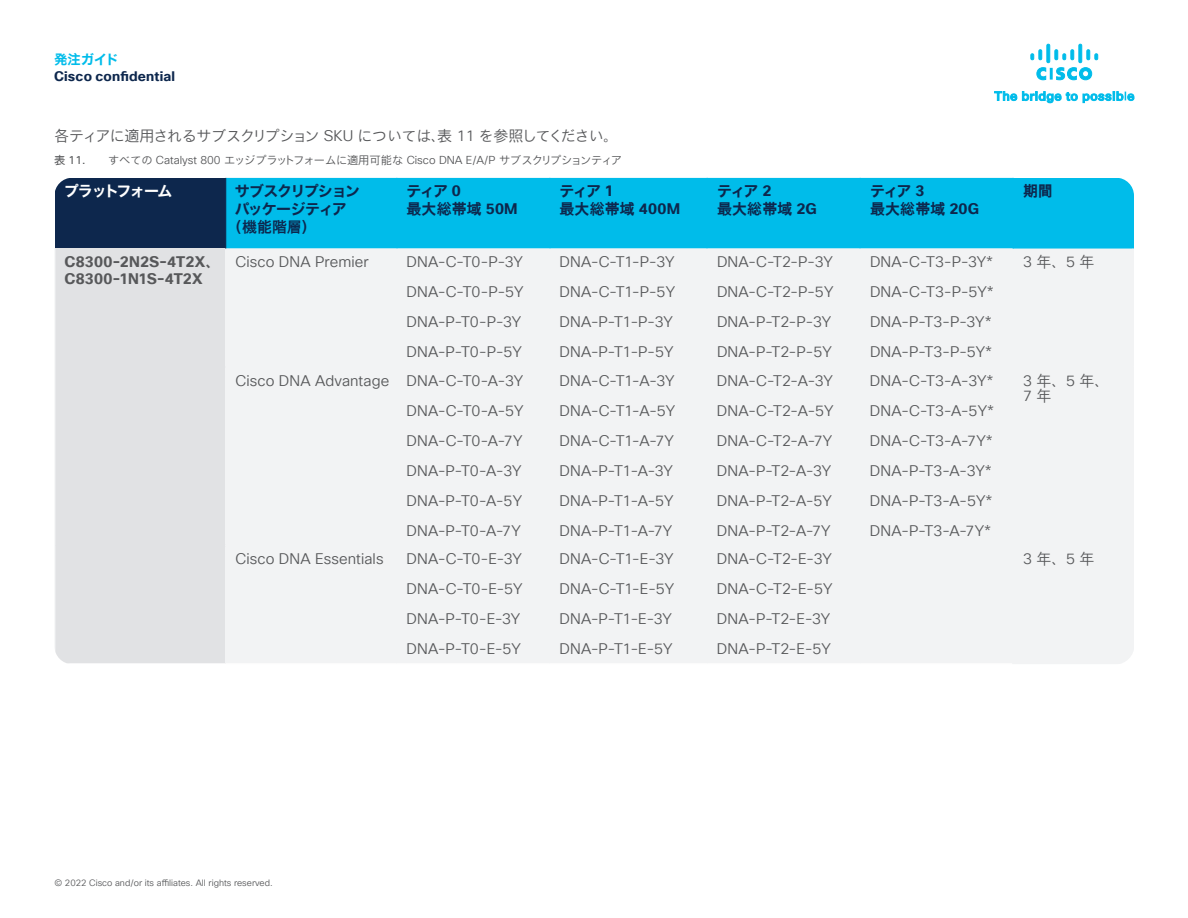
<style>
.page{position:relative;width:1188px;height:918px;background:#fff}
.page>*{position:absolute;margin:0;border:0;box-sizing:border-box;transform-origin:0 0}
.t1{font:15px/30px "Cisco Sans TT Light";letter-spacing:.005em;color:#57585a}
.P_-_Paragraph_Style1{font:15px/15px "Cisco Sans JPN Light";letter-spacing:-.045em;color:#57585a}
.t2{font:15px/18px "Cisco Sans JPN Bold";letter-spacing:.005em;color:#0d274d}
.t3{font:700 15px/17.1px "Cisco Sans TT";letter-spacing:.01em;color:#57585a}
.t4{font:15px "Cisco Sans JPN Bold";letter-spacing:-.09em;color:#0d274d}
.t5{font:15px "Cisco Sans JPN Bold";letter-spacing:-.1em;color:#fff}
.t6{font:15px "Cisco Sans JPN Bold";letter-spacing:-.07em;color:#0d274d}
.t7{font:15px "Cisco Sans JPN Bold";letter-spacing:-.03em;color:#0d274d}
.t8{font:700 13.5px "Cisco Sans TT";letter-spacing:.015em;color:#0d274d}
.t9{font:13.5px "Cisco Sans JPN Bold";letter-spacing:-.03em;color:#00bcea}
.P_-_Paragraph_Style1-2{font:11.25px "Cisco Sans JPN Light";letter-spacing:-.03em;color:#57585a}
.P_-_Paragraph_Style1-3{font:11.25px "Cisco Sans TT";color:#57585a}
.P_-_Paragraph_Style1-4{font:9px "Cisco Sans TT Light";color:#57585a}
.s1{font-family:"Cisco Sans TT Light"}
.s2{font-family:"Cisco Sans JPN"}
.s3{font-family:"Cisco Sans TT";font-weight:700}
.s4{font-family:"Cisco Sans JPN Bold";font-weight:400}
</style>
<div class="page">
<div style="left:55px;top:178px;width:171px;height:71px;background:#0d274d"></div>
<div style="left:226px;top:178px;width:786px;height:71px;background:#00bcea"></div>
<div style="left:1013px;top:178px;width:120px;height:71px;background:#00bcea"></div>
<div style="left:55px;top:249px;width:171px;height:415px;background:#e1e2e4"></div>
<div style="left:226px;top:249px;width:907px;height:414px;background:#f2f3f4"></div>
<div style="left:1013px;top:546px;width:120px;height:118px;background:#f2f3f4"></div>
<hr style="left:396px;top:178px;width:2px;height:71px;background:#00bcea">
<hr style="left:549px;top:178px;width:1px;height:71px;background:#00bcea">
<hr style="left:706px;top:178px;width:2px;height:71px;background:#00bcea">
<hr style="left:860px;top:178px;width:1px;height:71px;background:#00bcea">
<hr style="left:54px;top:249px;width:2px;height:118px;background:#f2f3f4">
<hr style="left:225px;top:249px;width:1px;height:117px;background:#f2f3f4">
<hr style="left:396px;top:249px;width:2px;height:117px;background:#f2f3f4">
<hr style="left:549px;top:249px;width:1px;height:117px;background:#f2f3f4">
<hr style="left:706px;top:249px;width:2px;height:117px;background:#f2f3f4">
<hr style="left:860px;top:249px;width:1px;height:117px;background:#f2f3f4">
<hr style="left:1012px;top:249px;width:2px;height:117px;background:#f2f3f4">
<hr style="left:1133px;top:249px;width:1px;height:117px;background:#f2f3f4">
<hr style="left:54px;top:367px;width:2px;height:179px;background:#f2f3f4">
<hr style="left:225px;top:366px;width:172px;height:2px;background:#f2f3f4">
<hr style="left:225px;top:368px;width:1px;height:177px;background:#f2f3f4">
<hr style="left:397px;top:366px;width:153px;height:2px;background:#f2f3f4">
<hr style="left:396px;top:368px;width:2px;height:177px;background:#f2f3f4">
<hr style="left:550px;top:366px;width:157px;height:2px;background:#f2f3f4">
<hr style="left:549px;top:368px;width:1px;height:177px;background:#f2f3f4">
<hr style="left:707px;top:366px;width:153px;height:2px;background:#f2f3f4">
<hr style="left:706px;top:368px;width:2px;height:177px;background:#f2f3f4">
<hr style="left:860px;top:366px;width:153px;height:2px;background:#f2f3f4">
<hr style="left:860px;top:368px;width:1px;height:177px;background:#f2f3f4">
<hr style="left:1013px;top:366px;width:121px;height:2px;background:#f2f3f4">
<hr style="left:1012px;top:368px;width:2px;height:177px;background:#f2f3f4">
<hr style="left:1133px;top:368px;width:1px;height:177px;background:#f2f3f4">
<hr style="left:54px;top:546px;width:2px;height:117px;background:#f2f3f4">
<hr style="left:225px;top:545px;width:172px;height:1px;background:#f2f3f4">
<hr style="left:225px;top:546px;width:1px;height:117px;background:#f2f3f4">
<hr style="left:397px;top:545px;width:153px;height:1px;background:#f2f3f4">
<hr style="left:396px;top:546px;width:2px;height:117px;background:#f2f3f4">
<hr style="left:550px;top:545px;width:157px;height:1px;background:#f2f3f4">
<hr style="left:549px;top:546px;width:1px;height:117px;background:#f2f3f4">
<hr style="left:707px;top:545px;width:153px;height:1px;background:#f2f3f4">
<hr style="left:706px;top:546px;width:2px;height:117px;background:#f2f3f4">
<hr style="left:860px;top:545px;width:153px;height:1px;background:#f2f3f4">
<hr style="left:860px;top:546px;width:1px;height:117px;background:#f2f3f4">
<hr style="left:54px;top:663px;width:172px;height:1px;background:#fff">
<hr style="left:1012px;top:178px;width:2px;height:71px;background:#00bcea">
<hr style="left:1012px;top:546px;width:2px;height:117px;background:#f2f3f4">
<hr style="left:1013px;top:545px;width:121px;height:1px;background:#f2f3f4">
<hr style="left:1133px;top:546px;width:1px;height:117px;background:#f2f3f4">
<hr style="left:1012px;top:663px;width:122px;height:1px;background:#f2f3f4">
<svg style="left:995px;top:92px;width:82px;height:11px"></svg>
<svg style="left:1083px;top:92px;width:51px;height:11px"></svg>
<svg style="left:1031px;top:44px;width:67px;height:36px"></svg>
<p class="t9" style="left:54px;top:51px;width:66px">発注ガイド</p>
<p class="t8" style="left:54px;top:67px;width:123px">Cisco confidential</p>
<p class="P_-_Paragraph_Style1" style="left:54px;top:130px;width:566px">各ティアに適用されるサブスクリプション <span class="s1">SKU</span> については、表 <span class="s1">11</span> を参照してください。</p>
<p class="P_-_Paragraph_Style1-3" style="left:54px;top:152px;width:33px"><span class="s2">表</span> 11.</p>
<p class="P_-_Paragraph_Style1-2" style="left:108px;top:153px;width:516px">すべての <span class="s1">Catalyst 800</span> エッジプラットフォームに適用可能な <span class="s1">Cisco DNA E/A/P</span> サブスクリプションティア</p>
<p class="t5" style="left:64px;top:181px;width:110px">プラットフォーム</p>
<p class="t4" style="left:235px;top:181px;width:127px">サブスクリプション</p>
<p class="t6" style="left:235px;top:199px;width:114px">パッケージティア</p>
<p class="t7" style="left:227px;top:217px;width:90px">（機能階層）</p>
<p class="t2" style="left:406px;top:183px;width:113px">ティア <span class="s3">0<br></span>最大総帯域 <span class="s3">50M</span></p>
<p class="t2" style="left:560px;top:183px;width:122px">ティア <span class="s3">1<br></span>最大総帯域 <span class="s3">400M</span></p>
<p class="t2" style="left:717px;top:183px;width:101px">ティア <span class="s3">2<br></span>最大総帯域 <span class="s3">2G</span></p>
<p class="t2" style="left:870px;top:183px;width:110px">ティア <span class="s3">3<br></span>最大総帯域 <span class="s3">20G</span></p>
<p class="t7" style="left:1023px;top:181px;width:31px">期間</p>
<p class="t3" style="left:64px;top:254px;width:157px">C8300-2N2S-4T2X<span class="s4">、<br></span>C8300-1N1S-4T2X</p>
<p class="t1" style="left:235px;top:248px;width:135px">Cisco DNA Premier</p>
<p class="t1" style="left:406px;top:248px;width:119px">DNA-C-T0-P-3Y<br>DNA-C-T0-P-5Y<br>DNA-P-T0-P-3Y<br>DNA-P-T0-P-5Y</p>
<p class="t1" style="left:560px;top:248px;width:117px">DNA-C-T1-P-3Y<br>DNA-C-T1-P-5Y<br>DNA-P-T1-P-3Y<br>DNA-P-T1-P-5Y</p>
<p class="t1" style="left:717px;top:248px;width:118px">DNA-C-T2-P-3Y<br>DNA-C-T2-P-5Y<br>DNA-P-T2-P-3Y<br>DNA-P-T2-P-5Y</p>
<p class="t1" style="left:870px;top:248px;width:125px">DNA-C-T3-P-3Y*<br>DNA-C-T3-P-5Y*<br>DNA-P-T3-P-3Y*<br>DNA-P-T3-P-5Y*</p>
<p class="P_-_Paragraph_Style1" style="left:1023px;top:256px;width:73px"><span class="s1">3</span> 年、<span class="s1">5</span> 年</p>
<p class="t1" style="left:406px;top:366px;width:119px;text-indent:-171px">Cisco DNA Advantage DNA-C-T0-A-3Y<br>DNA-C-T0-A-5Y<br>DNA-C-T0-A-7Y<br>DNA-P-T0-A-3Y<br>DNA-P-T0-A-5Y<br>DNA-P-T0-A-7Y</p>
<p class="t1" style="left:559px;top:366px;width:117px">DNA-C-T1-A-3Y<br>DNA-C-T1-A-5Y<br>DNA-C-T1-A-7Y<br>DNA-P-T1-A-3Y<br>DNA-P-T1-A-5Y<br>DNA-P-T1-A-7Y</p>
<p class="t1" style="left:717px;top:366px;width:118px">DNA-C-T2-A-3Y<br>DNA-C-T2-A-5Y<br>DNA-C-T2-A-7Y<br>DNA-P-T2-A-3Y<br>DNA-P-T2-A-5Y<br>DNA-P-T2-A-7Y</p>
<p class="t1" style="left:870px;top:366px;width:126px">DNA-C-T3-A-3Y*<br>DNA-C-T3-A-5Y*<br>DNA-C-T3-A-7Y*<br>DNA-P-T3-A-3Y*<br>DNA-P-T3-A-5Y*<br>DNA-P-T3-A-7Y*</p>
<p class="P_-_Paragraph_Style1" style="left:1023px;top:374px;width:88px"><span class="s1">3</span> 年、<span class="s1">5</span> 年、<br><span class="s1">7</span> 年</p>
<p class="t1" style="left:235px;top:545px;width:150px">Cisco DNA Essentials</p>
<p class="t1" style="left:406px;top:545px;width:118px">DNA-C-T0-E-3Y<br>DNA-C-T0-E-5Y<br>DNA-P-T0-E-3Y<br>DNA-P-T0-E-5Y</p>
<p class="t1" style="left:559px;top:545px;width:116px">DNA-C-T1-E-3Y<br>DNA-C-T1-E-5Y<br>DNA-P-T1-E-3Y<br>DNA-P-T1-E-5Y</p>
<p class="t1" style="left:717px;top:545px;width:117px">DNA-C-T2-E-3Y<br>DNA-C-T2-E-5Y<br>DNA-P-T2-E-3Y<br>DNA-P-T2-E-5Y</p>
<p class="P_-_Paragraph_Style1" style="left:1023px;top:553px;width:73px"><span class="s1">3</span> 年、<span class="s1">5</span> 年</p>
<p class="P_-_Paragraph_Style1-4" style="left:54px;top:877px;width:220px">© 2022 Cisco and/or its affiliates. All rights reserved.</p>
</div>
